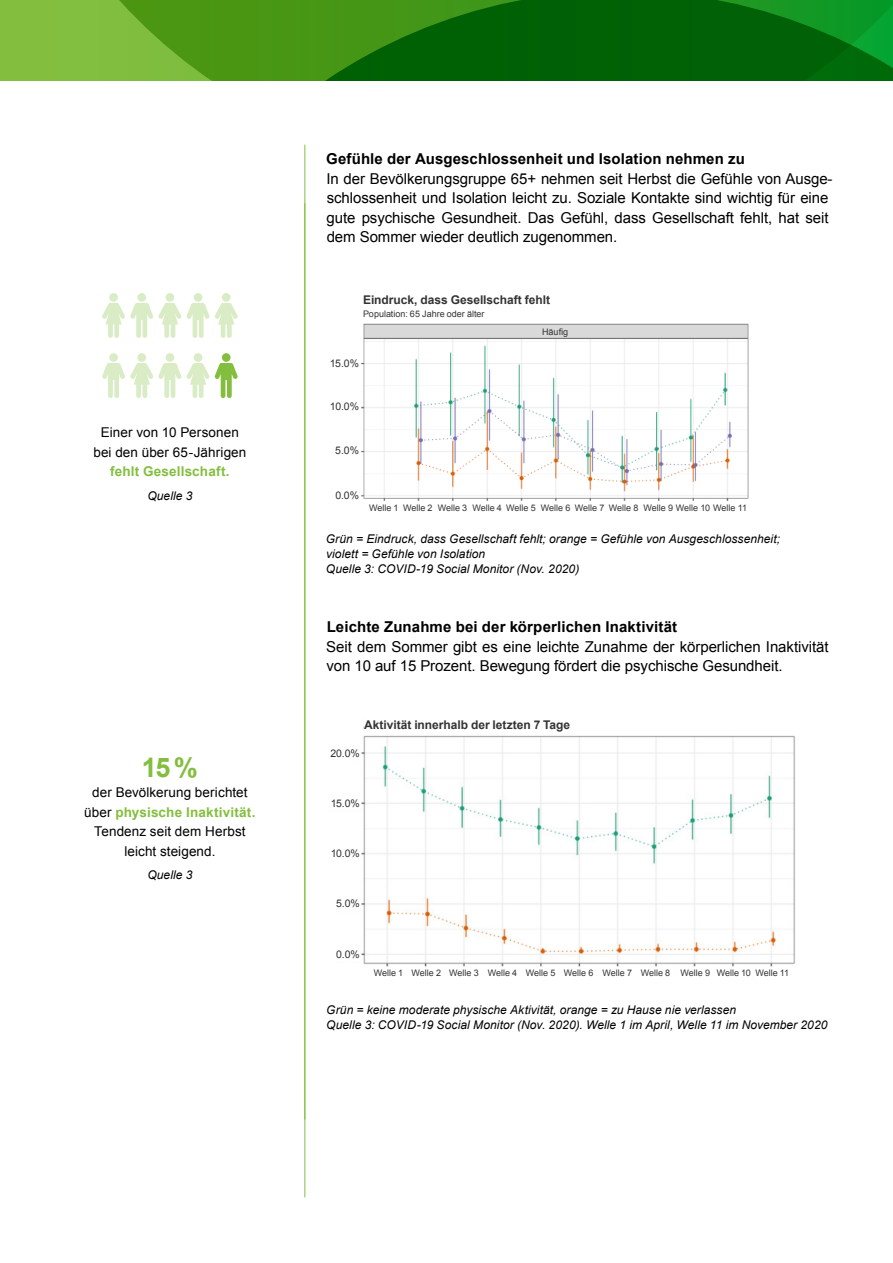
<style>
.page{position:relative;width:893px;height:1263px;background:#fff}
.page>*{position:absolute;margin:0;border:0;box-sizing:border-box;transform-origin:0 0}
.t1{font:700 27px "Arial";color:#83be3f}
.t2{font:15px/19.5px "Arial";letter-spacing:-.005em;color:#000}
.t3{font:700 15px "Arial";letter-spacing:.01em;color:#000}
.t4{font:13.5px/19.5px "Arial";letter-spacing:.005em;color:#000;text-align:center}
.t5{font:700 13.5px "Arial";letter-spacing:.01em;color:#83be3f}
.t6{font:italic 12px/15px "Arial";letter-spacing:.005em;color:#000}
.t7{font:700 12px "Arial";color:#333}
.t8{font:10.5px "Arial";letter-spacing:-.035em;color:#333}
.t9{font:9px "Arial";color:#333}
.s1{font-weight:700;color:#83be3f}
</style>
<div class="page">
<svg style="left:0;top:0;width:893px;height:81px;background:#2b8416"></svg>
<hr style="left:304px;top:145px;width:1px;height:1052px;background:#83be3f">
<img style="left:361px;top:323px;width:388px;height:178px">
<img style="left:361px;top:727px;width:434px;height:239px">
<div style="left:537px;top:326px;width:36px;height:11px;background:#d9d9d9"></div>
<div style="left:364px;top:716px;width:237px;height:17px;background:#fff"></div>
<svg style="left:102px;top:353px;width:136px;height:45px"></svg>
<svg style="left:102px;top:293px;width:136px;height:45px"></svg>
<p class="t4" style="left:93px;top:423px;width:155px">Einer von 10 Personen bei den über 65-Jährigen</p>
<p class="t5" style="left:110px;top:462px;width:121px">fehlt Gesellschaft.</p>
<p class="t6" style="left:147px;top:488px;width:47px">Quelle 3</p>
<h1 class="t1" style="left:142px;top:749px;width:58px">15%</h1>
<p class="t4" style="left:84px;top:783px;width:173px">der Bevölkerung berichtet über <span class="s1">physische Inaktivität.<br></span>Tendenz seit dem Herbst leicht steigend.</p>
<p class="t6" style="left:147px;top:868px;width:47px">Quelle 3</p>
<p class="t3" style="left:326px;top:149px;width:420px">Gefühle der Ausgeschlossenheit und Isolation nehmen zu</p>
<p class="t2" style="left:326px;top:169px;width:508px">In der Bevölkerungsgruppe 65+ nehmen seit Herbst die Gefühle von Ausge&shy;schlossenheit und Isolation leicht zu. Soziale Kontakte sind wichtig für eine gute psychische Gesundheit. Das Gefühl, dass Gesellschaft fehlt, hat seit dem Sommer wieder deutlich zugenommen.</p>
<p class="t7" style="left:363px;top:292px;width:188px">Eindruck, dass Gesellschaft fehlt</p>
<p class="t9" style="left:363px;top:308px;width:123px">Population: 65 Jahre oder älter</p>
<p class="t8" style="left:330px;top:356px;width:31px">15.0%</p>
<p class="t8" style="left:330px;top:400px;width:31px">10.0%</p>
<p class="t8" style="left:335px;top:444px;width:25px">5.0%</p>
<p class="t8" style="left:335px;top:488px;width:25px">0.0%</p>
<p class="t9" style="left:542px;top:325px;width:28px">Häufig</p>
<p class="t9" style="left:369px;top:502px;width:31px">Welle 1</p>
<p class="t9" style="left:403px;top:502px;width:31px">Welle 2</p>
<p class="t9" style="left:438px;top:502px;width:31px">Welle 3</p>
<p class="t9" style="left:541px;top:502px;width:31px">Welle 6</p>
<p class="t9" style="left:609px;top:502px;width:31px">Welle 8</p>
<p class="t9" style="left:643px;top:502px;width:105px">Welle 9 Welle 10 Welle 11</p>
<p class="t9" style="left:472px;top:502px;width:31px">Welle 4</p>
<p class="t9" style="left:506px;top:502px;width:31px">Welle 5</p>
<p class="t9" style="left:575px;top:502px;width:31px">Welle 7</p>
<p class="t6" style="left:326px;top:532px;width:456px">Grün = Eindruck, dass Gesellschaft fehlt; orange = Gefühle von Ausgeschlossenheit; violett = Gefühle von Isolation<br>Quelle 3: COVID-19 Social Monitor (Nov. 2020)</p>
<p class="t3" style="left:327px;top:617px;width:352px">Leichte Zunahme bei der körperlichen Inaktivität</p>
<p class="t2" style="left:326px;top:637px;width:504px">Seit dem Sommer gibt es eine leichte Zunahme der körperlichen Inaktivität von 10 auf 15 Prozent. Bewegung fördert die psychische Gesundheit.</p>
<p class="t7" style="left:364px;top:717px;width:208px">Aktivität innerhalb der letzten 7 Tage</p>
<p class="t8" style="left:330px;top:746px;width:31px">20.0%</p>
<p class="t8" style="left:331px;top:796px;width:31px">15.0%</p>
<p class="t8" style="left:331px;top:846px;width:31px">10.0%</p>
<p class="t8" style="left:336px;top:896px;width:25px">5.0%</p>
<p class="t8" style="left:336px;top:948px;width:25px">0.0%</p>
<p class="t9" style="left:374px;top:967px;width:31px">Welle 1</p>
<p class="t9" style="left:412px;top:967px;width:31px">Welle 2</p>
<p class="t9" style="left:449px;top:967px;width:31px">Welle 3</p>
<p class="t9" style="left:488px;top:967px;width:31px">Welle 4</p>
<p class="t9" style="left:526px;top:967px;width:31px">Welle 5</p>
<p class="t9" style="left:564px;top:967px;width:31px">Welle 6</p>
<p class="t9" style="left:602px;top:967px;width:31px">Welle 7</p>
<p class="t9" style="left:641px;top:967px;width:31px">Welle 8</p>
<p class="t9" style="left:680px;top:967px;width:31px">Welle 9</p>
<p class="t9" style="left:717px;top:967px;width:36px">Welle 10</p>
<p class="t9" style="left:755px;top:967px;width:35px">Welle 11</p>
<p class="t6" style="left:326px;top:1003px;width:503px">Grün = keine moderate physische Aktivität, orange = zu Hause nie verlassen<br>Quelle 3: COVID-19 Social Monitor (Nov. 2020). Welle 1 im April, Welle 11 im November 2020</p>
</div>
